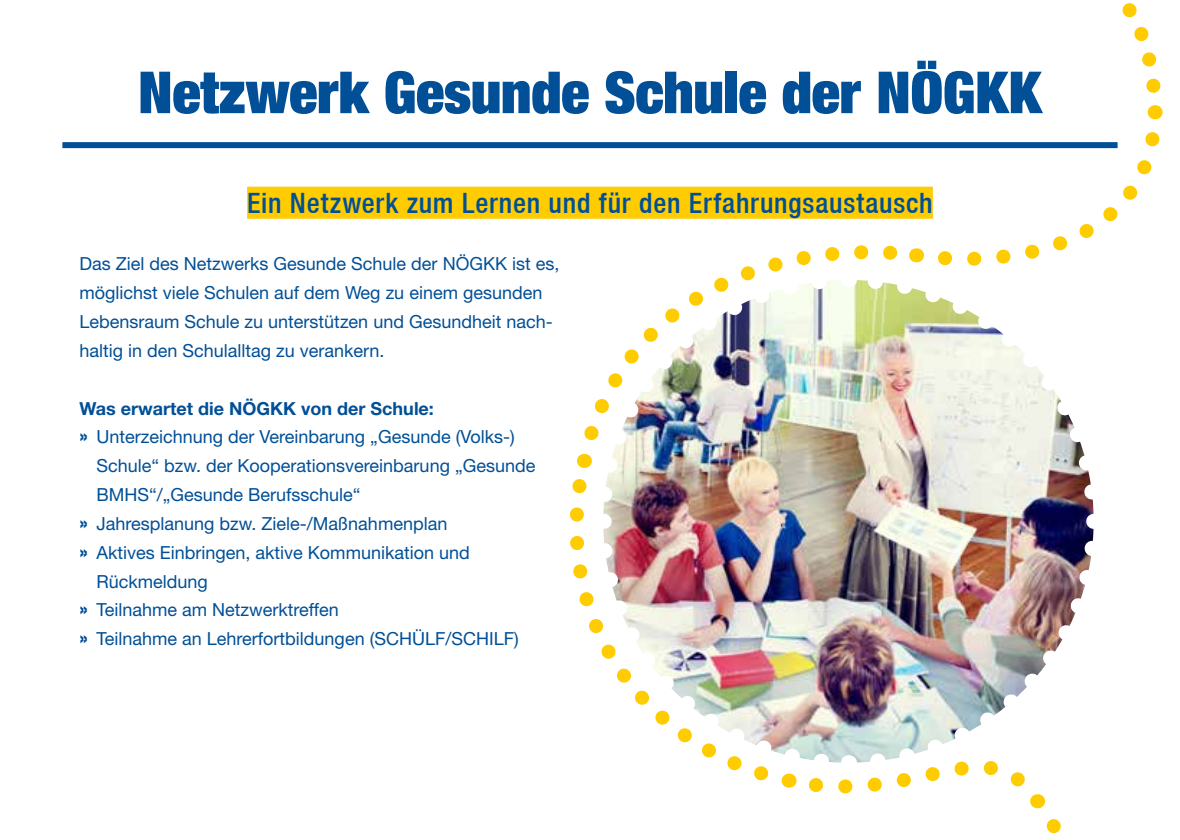
<style>
.page{position:relative;width:1180px;height:840px;background:#fff}
.page>*{position:absolute;margin:0;border:0;box-sizing:border-box;transform-origin:0 0}
.t1{font:900 condensed 58px "Helvetica Neue LT Std";color:#004f97}
.t2{font:500 condensed 28px "Helvetica Neue LT";letter-spacing:.025em;color:#004f97}
.t3{font:18px/28.8px "Helvetica Neue LT Std";color:#004f97}
.t4{font:700 18px "Helvetica Neue LT Std";color:#004f97}
.s1{font-weight:700;font-stretch:condensed;font-size:20px}
</style>
<div class="page">
<div style="left:62px;top:142px;width:1055px;height:6px;background:#004f97"></div>
<img style="left:778px;top:450px;width:315px;height:293px">
<img style="left:860px;top:520px;width:234px;height:223px">
<img style="left:847px;top:289px;width:247px;height:219px">
<img style="left:587px;top:450px;width:248px;height:72px">
<img style="left:778px;top:533px;width:71px;height:244px">
<div style="left:247px;top:186px;width:685px;height:32px;background:#fecc00"></div>
<img style="left:569px;top:458px;width:209px;height:323px">
<img style="left:584px;top:245px;width:332px;height:205px">
<svg style="left:786px;top:743px;width:275px;height:91px"></svg>
<svg style="left:584px;top:453px;width:1px;height:14px"></svg>
<svg style="left:915px;top:248px;width:1px;height:14px"></svg>
<svg style="left:929px;top:3px;width:234px;height:263px"></svg>
<h1 class="t1" style="left:138px;top:55px;width:905px">Netzwerk Gesunde Schule der NÖGKK</h1>
<h2 class="t2" style="left:247px;top:186px;width:687px">Ein Netzwerk zum Lernen und für den Erfahrungsaustausch</h2>
<p class="t3" style="left:79px;top:249px;width:481px">Das Ziel des Netzwerks Gesunde Schule der NÖGKK ist es, möglichst viele Schulen auf dem Weg zu einem gesunden Lebensraum Schule zu unterstützen und Gesundheit nach&shy;haltig in den Schulalltag zu verankern.</p>
<p class="t4" style="left:79px;top:397px;width:356px">Was erwartet die NÖGKK von der Schule:</p>
<p class="t3" style="left:79px;top:422px;width:437px"><span class="s1">»</span> Unterzeichnung der Vereinbarung „Gesunde (Volks-)</p>
<p class="t3" style="left:96px;top:451px;width:440px">Schule“ bzw. der Kooperationsvereinbarung „Gesunde</p>
<p class="t3" style="left:96px;top:479px;width:266px">BMHS“/„Gesunde Berufsschule“</p>
<p class="t3" style="left:79px;top:508px;width:369px"><span class="s1">»</span> Jahresplanung bzw. Ziele-/Maßnahmenplan</p>
<p class="t3" style="left:79px;top:537px;width:392px"><span class="s1">»</span> Aktives Einbringen, aktive Kommunikation und</p>
<p class="t3" style="left:96px;top:566px;width:113px">Rückmeldung</p>
<p class="t3" style="left:79px;top:595px;width:261px"><span class="s1">»</span> Teilnahme am Netzwerktreffen</p>
<p class="t3" style="left:79px;top:623px;width:441px"><span class="s1">»</span> Teilnahme an Lehrerfortbildungen (SCHÜLF/SCHILF)</p>
</div>
